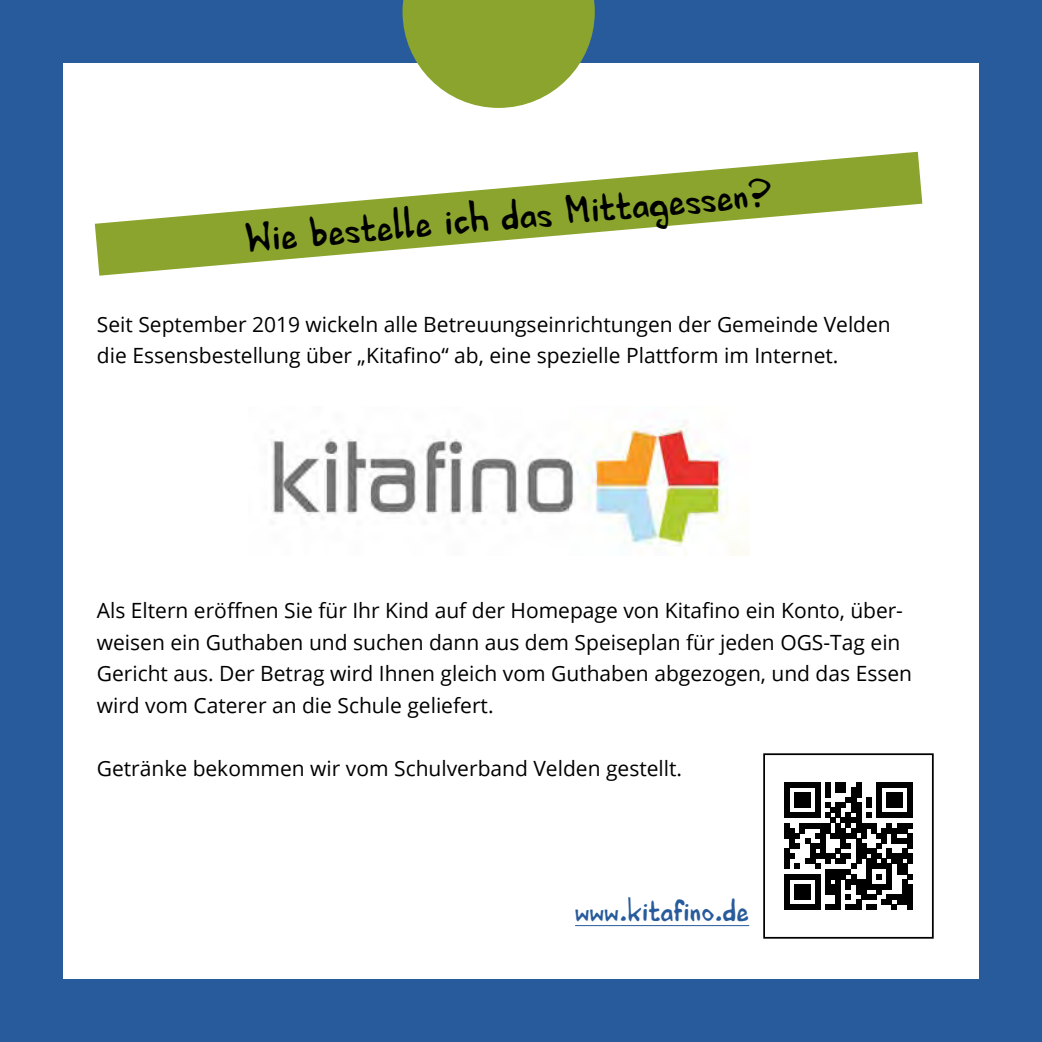
<style>
.page{position:relative;width:1042px;height:1042px;background:#275b9b}
.page>*{position:absolute;margin:0;border:0;box-sizing:border-box;transform-origin:0 0}
.t1{font:42px "HVD Edding 780";color:#000}
.t2{font:31.5px "HVD Edding 780";color:#275b9b}
.t3{font:21px/31.5px "Open Sans";color:#000}
</style>
<div class="page">
<div style="left:63px;top:63px;width:916px;height:916px;background:#fff"></div>
<svg style="left:95px;top:152px;width:827px;height:124px"></svg>
<hr style="left:575px;top:925px;width:174px;height:1px;background:#275b9b">
<div style="left:784px;top:782px;width:5px;height:31px;background:#000"></div>
<div style="left:795px;top:792px;width:5px;height:15px;background:#000"></div>
<div style="left:800px;top:792px;width:5px;height:15px;background:#000"></div>
<div style="left:805px;top:792px;width:5px;height:15px;background:#000"></div>
<svg style="left:789px;top:782px;width:26px;height:5px"></svg>
<div style="left:815px;top:782px;width:5px;height:31px;background:#000"></div>
<div style="left:825px;top:782px;width:5px;height:15px;background:#000"></div>
<div style="left:835px;top:782px;width:6px;height:10px;background:#000"></div>
<div style="left:841px;top:782px;width:5px;height:10px;background:#000"></div>
<div style="left:851px;top:787px;width:5px;height:26px;background:#000"></div>
<div style="left:856px;top:782px;width:5px;height:15px;background:#000"></div>
<div style="left:876px;top:782px;width:5px;height:31px;background:#000"></div>
<div style="left:887px;top:792px;width:5px;height:15px;background:#000"></div>
<div style="left:892px;top:792px;width:5px;height:15px;background:#000"></div>
<div style="left:897px;top:792px;width:5px;height:15px;background:#000"></div>
<svg style="left:881px;top:782px;width:26px;height:5px"></svg>
<div style="left:907px;top:782px;width:5px;height:31px;background:#000"></div>
<svg style="left:784px;top:797px;width:128px;height:113px"></svg>
<div style="left:907px;top:884px;width:5px;height:15px;background:#000"></div>
<div style="left:907px;top:899px;width:5px;height:11px;background:#000"></div>
<div style="left:763px;top:753px;width:170px;height:185px;border:2px solid #000"></div>
<svg style="left:402px;top:0;width:193px;height:108px"></svg>
<img style="left:272px;top:421px;width:467px;height:135px">
<h1 class="t1" style="left:242px;top:215px;width:532px;rotate:-5deg">Wie bestelle ich das Mittagessen?</h1>
<p class="t3" style="left:97px;top:308px;width:795px">Seit September 2019 wickeln alle Betreuungseinrichtungen der Gemeinde Velden die Essensbestellung über „Kitafino“ ab, eine spezielle Plattform im Internet.</p>
<p class="t3" style="left:97px;top:594px;width:817px">Als Eltern eröffnen Sie für Ihr Kind auf der Homepage von Kitafino ein Konto, über&shy;weisen ein Guthaben und suchen dann aus dem Speiseplan für jeden OGS-Tag ein Gericht aus. Der Betrag wird Ihnen gleich vom Guthaben abgezogen, und das Essen wird vom Caterer an die Schule geliefert.</p>
<p class="t3" style="left:97px;top:752px;width:587px">Getränke bekommen wir vom Schulverband Velden gestellt.</p>
<h2 class="t2" style="left:575px;top:893px;width:176px">www.kitafino.de</h2>
</div>
